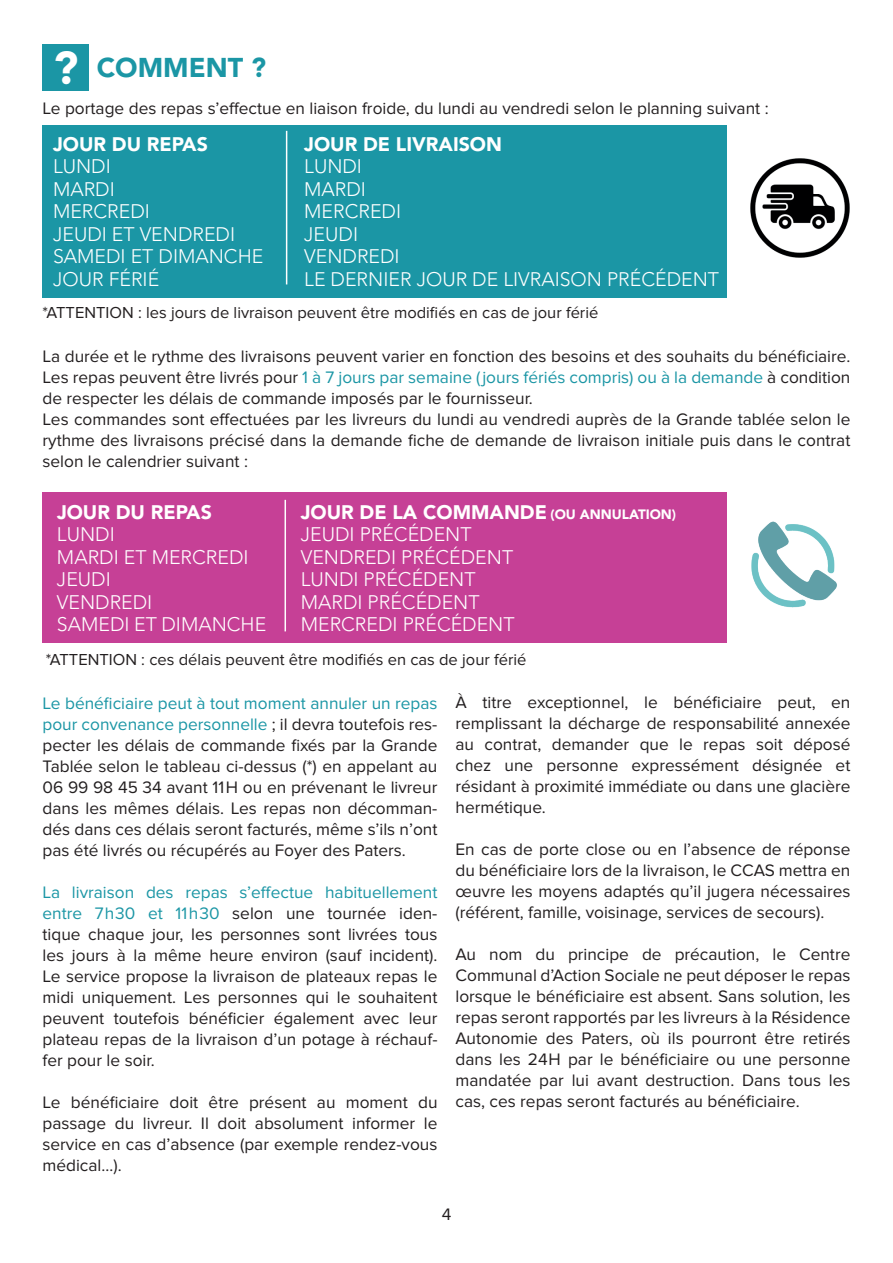
<style>
.page{position:relative;width:893px;height:1263px;background:#fff}
.page>*{position:absolute;margin:0;border:0;box-sizing:border-box;transform-origin:0 0}
.t1{font:900 45.45px "Avenir LT Std";color:#fff}
.t2{font:900 27px "Avenir LT Std";color:#1b96a5}
.t3{font:300 19.5px/22.5px "Avenir LT Std";color:#fff}
.t4{font:900 19.5px "Avenir LT Std";color:#fff}
.t5{font:17.25px/21px "Proxima Nova";color:#231f20;text-align:justify}
.t6{font:16.5px "Proxima Nova";color:#231f20}
.s1{color:#1b96a5}
.s2{font-weight:900}
.s3{font-weight:900;font-size:13.5px}
</style>
<div class="page">
<div style="left:43px;top:493px;width:684px;height:150px;background:#c64096"></div>
<hr style="left:285px;top:500px;width:1px;height:131px;background:#fff">
<div style="left:43px;top:125px;width:684px;height:172px;background:#1b96a5"></div>
<hr style="left:286px;top:131px;width:1px;height:153px;background:#fff">
<img style="left:751px;top:521px;width:86px;height:87px">
<img style="left:750px;top:158px;width:99px;height:99px">
<div style="left:43px;top:44px;width:46px;height:47px;background:#1b96a5"></div>
<h1 class="t1" style="left:53px;top:41px;width:27px">?</h1>
<h2 class="t2" style="left:97px;top:52px;width:171px">COMMENT ?</h2>
<p class="t5" style="left:43px;top:98px;width:728px">Le portage des repas s’effectue en liaison froide, du lundi au vendredi selon le planning suivant :</p>
<p class="t4" style="left:304px;top:132px;width:199px">JOUR DE LIVRAISON</p>
<p class="t3" style="left:304px;top:155px;width:416px">LUNDI<br>MARDI<br>MERCREDI<br>JEUDI<br>VENDREDI<br>LE DERNIER JOUR DE LIVRAISON PRÉCÉDENT</p>
<p class="t4" style="left:53px;top:132px;width:156px">JOUR DU REPAS</p>
<p class="t3" style="left:53px;top:155px;width:212px">LUNDI<br>MARDI<br>MERCREDI<br>JEUDI ET VENDREDI<br>SAMEDI ET DIMANCHE<br>JOUR FÉRIÉ</p>
<p class="t6" style="left:43px;top:303px;width:557px">*ATTENTION : les jours de livraison peuvent être modifiés en cas de jour férié</p>
<p class="t5" style="left:43px;top:346px;width:809px;text-align:left">La durée et le rythme des livraisons peuvent varier en fonction des besoins et des souhaits du bénéficiaire.<br>Les repas peuvent être livrés pour <span class="s1">1 à 7 jours par semaine (jours fériés compris) ou à la demande</span> à condition de respecter les délais de commande imposés par le fournisseur.<br>Les commandes sont effectuées par les livreurs du lundi au vendredi auprès de la Grande tablée selon le rythme des livraisons précisé dans la demande fiche de demande de livraison initiale puis dans le contrat selon le calendrier suivant :</p>
<p class="t4" style="left:57px;top:500px;width:156px">JOUR DU REPAS</p>
<p class="t3" style="left:57px;top:523px;width:211px">LUNDI<br>MARDI ET MERCREDI<br>JEUDI<br>VENDREDI<br>SAMEDI ET DIMANCHE</p>
<p class="t3" style="left:301px;top:501px;width:377px"><span class="s2">JOUR DE LA COMMANDE</span> <span class="s3">(OU ANNULATION)<br></span>JEUDI PRÉCÉDENT<br>VENDREDI PRÉCÉDENT<br>LUNDI PRÉCÉDENT<br>MARDI PRÉCÉDENT<br>MERCREDI PRÉCÉDENT</p>
<p class="t6" style="left:46px;top:650px;width:482px">*ATTENTION : ces délais peuvent être modifiés en cas de jour férié</p>
<p class="t5" style="left:43px;top:692px;width:396px"><span class="s1">Le bénéficiaire peut à tout moment annuler un repas pour convenance personnelle</span> ; il devra toutefois res&shy;pecter les délais de commande fixés par la Grande Tablée selon le tableau ci-dessus (*) en appelant au 06 99 98 45 34 avant 11 H ou en prévenant le livreur dans les mêmes délais. Les repas non décomman&shy;dés dans ces délais seront facturés, même s’ils n’ont pas été livrés ou récupérés au Foyer des Paters.</p>
<p class="t5" style="left:43px;top:881px;width:396px"><span class="s1">La livraison des repas s’effectue habituellement entre 7 h 30 et 11 h 30</span> selon une tournée iden&shy;tique chaque jour, les personnes sont livrées tous les jours à la même heure environ (sauf incident).<br>Le service propose la livraison de plateaux repas le midi uniquement. Les personnes qui le souhaitent peuvent toutefois bénéficier également avec leur plateau repas de la livraison d’un potage à réchauf&shy;fer pour le soir.</p>
<p class="t5" style="left:43px;top:1091px;width:396px">Le bénéficiaire doit être présent au moment du passage du livreur. Il doit absolument informer le service en cas d’absence (par exemple rendez-vous médical…).</p>
<p class="t5" style="left:455px;top:692px;width:396px">À titre exceptionnel, le bénéficiaire peut, en remplissant la décharge de responsabilité annexée au contrat, demander que le repas soit déposé chez une personne expressément désignée et résidant à proximité immédiate ou dans une glacière hermétique.</p>
<p class="t5" style="left:455px;top:839px;width:396px">En cas de porte close ou en l’absence de réponse du bénéficiaire lors de la livraison, le CCAS mettra en œuvre les moyens adaptés qu’il jugera nécessaires (référent, famille, voisinage, services de secours).</p>
<p class="t5" style="left:455px;top:944px;width:396px">Au nom du principe de précaution, le Centre Communal d’Action Sociale ne peut déposer le repas lorsque le bénéficiaire est absent. Sans solution, les repas seront rapportés par les livreurs à la Résidence Autonomie des Paters, où ils pourront être retirés dans les 24 H par le bénéficiaire ou une personne mandatée par lui avant destruction. Dans tous les cas, ces repas seront facturés au bénéficiaire.</p>
<p class="t5" style="left:442px;top:1204px;width:11px">4</p>
</div>
